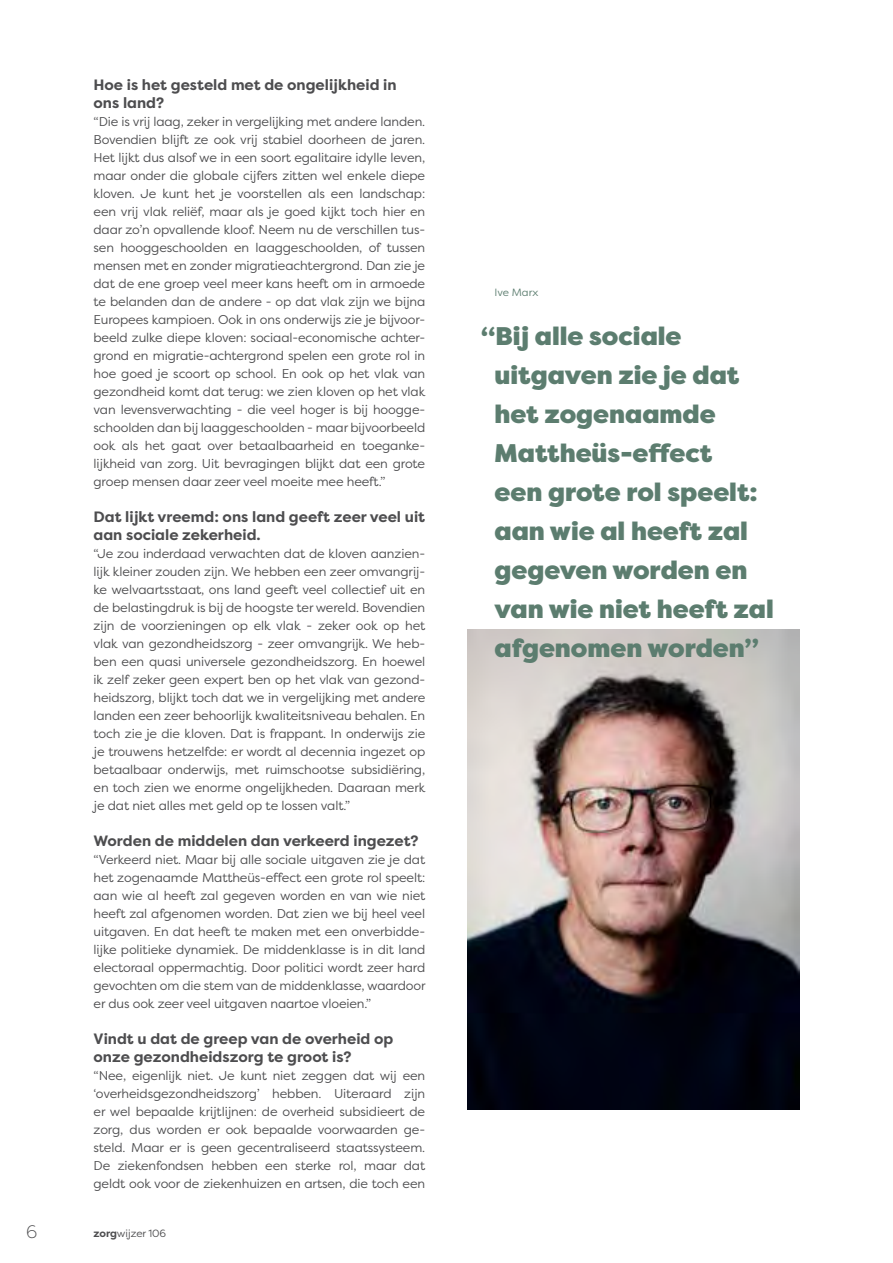
<style>
.page{position:relative;width:893px;height:1263px;background:#fff}
.page>*{position:absolute;margin:0;border:0;box-sizing:border-box;transform-origin:0 0}
.t1{font:900 25.5px/39px "Filson Pro";color:#5c7d6f}
.t2{font:300 18px "Filson Pro";color:#4d4d4f}
.t3{font:700 15px/18px "Filson Pro";color:#4d4d4f}
.t4{font:12.75px/18px "Filson Pro";letter-spacing:-.01em;color:#4d4d4f;text-align:justify}
.t5{font:10.5px "Filson Pro";letter-spacing:-.01em;color:#4d4d4f}
.t6{font:10.5px "Filson Pro";letter-spacing:-.005em;color:#5c7d6f}
.s1{font-weight:700}
</style>
<div class="page">
<img style="left:468px;top:629px;width:331px;height:481px">
<p class="t3" style="left:94px;top:76px;width:305px">Hoe is het gesteld met de ongelijkheid in ons land?</p>
<p class="t4" style="left:94px;top:112px;width:333px">“Die is vrij laag, zeker in vergelijking met andere landen.<br>Bovendien blijft ze ook vrij stabiel doorheen de jaren.<br>Het lijkt dus alsof we in een soort egalitaire idylle leven, maar onder die globale cijfers zitten wel enkele diepe kloven. Je kunt het je voorstellen als een landschap: een vrij vlak reliëf, maar als je goed kijkt toch hier en daar zo’n opvallende kloof. Neem nu de verschillen tus&shy;sen hooggeschoolden en laaggeschoolden, of tussen mensen met en zonder migratieachtergrond. Dan zie je dat de ene groep veel meer kans heeft om in armoede te belanden dan de andere - op dat vlak zijn we bijna Europees kampioen. Ook in ons onderwijs zie je bijvoor&shy;beeld zulke diepe kloven: sociaal-economische achter&shy;grond en migratie-achtergrond spelen een grote rol in hoe goed je scoort op school. En ook op het vlak van gezondheid komt dat terug: we zien kloven op het vlak van levensverwachting - die veel hoger is bij hoogge&shy;schoolden dan bij laaggeschoolden - maar bijvoorbeeld ook als het gaat over betaalbaarheid en toeganke&shy;lijkheid van zorg. Uit bevragingen blijkt dat een grote groep mensen daar zeer veel moeite mee heeft.”</p>
<p class="t3" style="left:94px;top:508px;width:333px">Dat lijkt vreemd: ons land geeft zeer veel uit aan sociale zekerheid.</p>
<p class="t4" style="left:94px;top:544px;width:333px">“Je zou inderdaad verwachten dat de kloven aanzien&shy;lijk kleiner zouden zijn. We hebben een zeer omvangrij&shy;ke welvaartsstaat, ons land geeft veel collectief uit en de belastingdruk is bij de hoogste ter wereld. Bovendien zijn de voorzieningen op elk vlak - zeker ook op het vlak van gezondheidszorg - zeer omvangrijk. We heb&shy;ben een quasi universele gezondheidszorg. En hoewel ik zelf zeker geen expert ben op het vlak van gezond&shy;heidszorg, blijkt toch dat we in vergelijking met andere landen een zeer behoorlijk kwaliteitsniveau behalen. En toch zie je die kloven. Dat is frappant. In onderwijs zie je trouwens hetzelfde: er wordt al decennia ingezet op betaalbaar onderwijs, met ruimschootse subsidiëring, en toch zien we enorme ongelijkheden. Daaraan merk je dat niet alles met geld op te lossen valt.”</p>
<p class="t3" style="left:94px;top:832px;width:327px">Worden de middelen dan verkeerd ingezet?</p>
<p class="t4" style="left:94px;top:850px;width:334px">“Verkeerd niet. Maar bij alle sociale uitgaven zie je dat het zogenaamde Mattheüs-effect een grote rol speelt: aan wie al heeft zal gegeven worden en van wie niet heeft zal afgenomen worden. Dat zien we bij heel veel uitgaven. En dat heeft te maken met een onverbidde&shy;lijke politieke dynamiek. De middenklasse is in dit land electoraal oppermachtig. Door politici wordt zeer hard gevochten om die stem van de middenklasse, waardoor er dus ook zeer veel uitgaven naartoe vloeien.”</p>
<p class="t3" style="left:94px;top:1030px;width:301px">Vindt u dat de greep van de overheid op onze gezondheidszorg te groot is?</p>
<p class="t4" style="left:94px;top:1066px;width:333px">“Nee, eigenlijk niet. Je kunt niet zeggen dat wij een ‘overheidsgezondheidszorg’ hebben. Uiteraard zijn er wel bepaalde krijtlijnen: de overheid subsidieert de zorg, dus worden er ook bepaalde voorwaarden ge&shy;steld. Maar er is geen gecentraliseerd staatssysteem.<br>De ziekenfondsen hebben een sterke rol, maar dat geldt ook voor de ziekenhuizen en artsen, die toch een</p>
<h2 class="t2" style="left:26px;top:1220px;width:13px">6</h2>
<p class="t5" style="left:94px;top:1227px;width:74px"><span class="s1">zorg</span>wijzer 106</p>
<p class="t6" style="left:494px;top:286px;width:45px">Ive Marx</p>
<h1 class="t1" style="left:494px;top:318px;width:281px;text-indent:-13px">“Bij alle sociale uitgaven zie je dat het zogenaamde<br>Mattheüs-effect<br>een grote rol speelt: aan wie al heeft zal gegeven worden en van wie niet heeft zal afgenomen worden”</h1>
</div>
